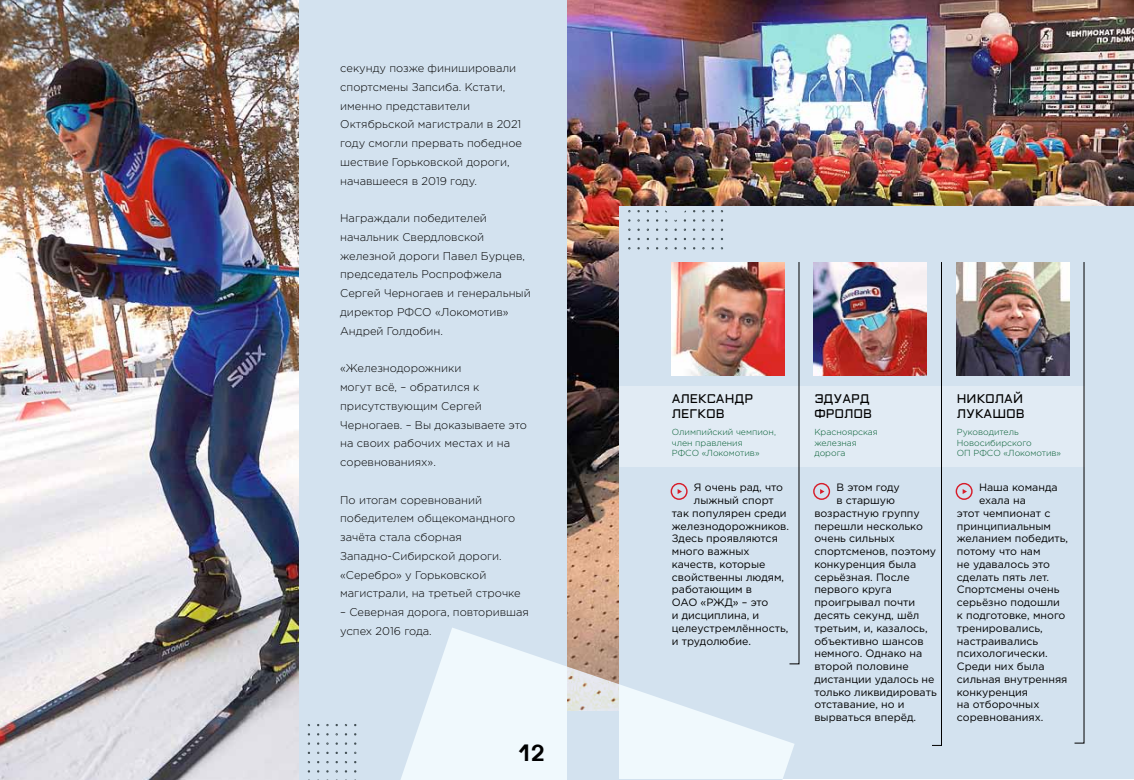
<style>
.page{position:relative;width:1134px;height:780px;background:#fff}
.page>*{position:absolute;margin:0;border:0;box-sizing:border-box;transform-origin:0 0}
.t1{font:600 22.5px "Avant Garde Gothic C";color:#000;scale:1.05 1}
.t2{font:12.5px/15px "Aldrich RU Sby Daymarius";color:#000}
.t3{font:300 11.25px/18.8px "Gotham Pro";color:#000}
.t4{font:10.62px/12.8px "Gotham Pro";color:#000}
.t5{font:300 8.75px/10.5px "Gotham Pro";color:#005b2f}
</style>
<div class="page">
<img style="left:567px;top:0;width:567px;height:627px">
<img style="left:0;top:0;width:299px;height:780px">
<div style="left:299px;top:0;width:268px;height:780px;background:#d3e2ef"></div>
<div style="left:619px;top:206px;width:515px;height:573px;background:#d3e2ef"></div>
<div style="left:619px;top:386px;width:465px;height:80px;background:#e1ebf4"></div>
<img style="left:813px;top:262px;width:114px;height:113px">
<img style="left:671px;top:262px;width:113px;height:113px">
<img style="left:956px;top:262px;width:113px;height:113px">
<svg style="left:932px;top:262px;width:10px;height:483px"></svg>
<svg style="left:789px;top:262px;width:10px;height:402px"></svg>
<svg style="left:1074px;top:262px;width:10px;height:481px"></svg>
<div style="left:956px;top:483px;width:17px;height:17px;border:1px solid #d71d2a;border-radius:50%"></div>
<svg style="left:963px;top:489px;width:4px;height:5px"></svg>
<div style="left:813px;top:483px;width:17px;height:17px;border:1px solid #d71d2a;border-radius:50%"></div>
<svg style="left:820px;top:489px;width:4px;height:5px"></svg>
<div style="left:671px;top:483px;width:17px;height:17px;border:1px solid #d71d2a;border-radius:50%"></div>
<svg style="left:678px;top:489px;width:4px;height:5px"></svg>
<svg style="left:354px;top:627px;width:441px;height:153px"></svg>
<p class="t3" style="left:340px;top:59px;width:183px">секунду позже финишировали спортсмены Запсиба. Кстати, именно представители<br>Октябрьской магистрали в 2021 году смогли прервать победное шествие Горьковской дороги, начавшееся в 2019 году.</p>
<p class="t3" style="left:340px;top:209px;width:192px">Награждали победителей начальник Свердловской железной дороги Павел Бурцев, председатель Роспрофжела<br>Сергей Черногаев и генеральный директор РФСО «Локомотив»<br>Андрей Голдобин.</p>
<p class="t3" style="left:340px;top:359px;width:188px">«Железнодорожники<br>могут всё, – обратился к присутствующим Сергей<br>Черногаев. – Вы доказываете это на своих рабочих местах и на соревнованиях».</p>
<p class="t3" style="left:340px;top:490px;width:182px">По итогам соревнований победителем общекомандного зачёта стала сборная<br>Западно‑Сибирской дороги. «Серебро» у Горьковской магистрали, на третьей строчке</p>
<p class="t3" style="left:340px;top:603px;width:190px">– Северная дорога, повторившая успех 2016 года.</p>
<h1 class="t1" style="left:518px;top:738px;width:27px">12</h1>
<p class="t2" style="left:672px;top:391px;width:83px">Александр<br>Легков</p>
<p class="t5" style="left:672px;top:427px;width:106px">Олимпийский чемпион, член правления<br>РФСО «Локомотив»</p>
<p class="t4" style="left:694px;top:481px;width:91px">Я очень рад, что</p>
<p class="t4" style="left:694px;top:494px;width:81px">лыжный спорт</p>
<p class="t4" style="left:672px;top:506px;width:116px">так популярен среди</p>
<p class="t4" style="left:672px;top:519px;width:119px">железнодорожников.</p>
<p class="t4" style="left:672px;top:532px;width:108px">Здесь проявляются</p>
<p class="t4" style="left:672px;top:545px;width:79px">много важных</p>
<p class="t4" style="left:672px;top:557px;width:95px">качеств, которые</p>
<p class="t4" style="left:672px;top:570px;width:114px">свойственны людям,</p>
<p class="t4" style="left:672px;top:583px;width:82px">работающим в</p>
<p class="t4" style="left:672px;top:596px;width:10px">ОАО</p>
<p class="t4" style="left:672px;top:596px;width:118px;text-indent:29px">«РЖД» – это<br>и дисциплина, и целеустремлённость, и трудолюбие.</p>
<p class="t2" style="left:814px;top:391px;width:59px">Эдуард<br>Фролов</p>
<p class="t5" style="left:814px;top:427px;width:65px">Красноярская железная дорога</p>
<p class="t4" style="left:836px;top:481px;width:65px">В этом году</p>
<p class="t4" style="left:836px;top:494px;width:60px">в старшую</p>
<p class="t4" style="left:814px;top:506px;width:107px">возрастную группу</p>
<p class="t4" style="left:814px;top:519px;width:110px">перешли несколько</p>
<p class="t4" style="left:814px;top:532px;width:82px">очень сильных</p>
<p class="t4" style="left:814px;top:545px;width:123px">спортсменов, поэтому</p>
<p class="t4" style="left:814px;top:557px;width:103px">конкуренция была</p>
<p class="t4" style="left:814px;top:570px;width:97px">серьёзная. После</p>
<p class="t4" style="left:814px;top:583px;width:79px">первого круга</p>
<p class="t4" style="left:814px;top:596px;width:102px">проигрывал почти</p>
<p class="t4" style="left:814px;top:608px;width:107px">десять секунд, шёл</p>
<p class="t4" style="left:814px;top:621px;width:115px">третьим, и, казалось,</p>
<p class="t4" style="left:814px;top:634px;width:111px">объективно шансов</p>
<p class="t4" style="left:814px;top:647px;width:109px">немного. Однако на</p>
<p class="t4" style="left:814px;top:659px;width:96px">второй половине</p>
<p class="t4" style="left:814px;top:672px;width:122px">дистанции удалось не</p>
<p class="t4" style="left:814px;top:685px;width:124px">только ликвидировать</p>
<p class="t4" style="left:814px;top:698px;width:92px">отставание, но и</p>
<p class="t4" style="left:814px;top:710px;width:103px">вырваться вперёд.</p>
<p class="t2" style="left:957px;top:391px;width:69px">Н иколай<br>Лукашов</p>
<p class="t5" style="left:957px;top:427px;width:106px">Руководитель<br>Новосибирского<br>ОП РФСО «Локомотив»</p>
<p class="t4" style="left:979px;top:481px;width:80px">Наша команда</p>
<p class="t4" style="left:979px;top:494px;width:48px">ехала на</p>
<p class="t4" style="left:957px;top:506px;width:95px">этот чемпионат с</p>
<p class="t4" style="left:957px;top:519px;width:96px">принципиальным</p>
<p class="t4" style="left:957px;top:532px;width:113px">желанием победить,</p>
<p class="t4" style="left:957px;top:545px;width:85px">потому что нам</p>
<p class="t4" style="left:957px;top:557px;width:95px">не удавалось это</p>
<p class="t4" style="left:957px;top:570px;width:94px">сделать пять лет.</p>
<p class="t4" style="left:957px;top:583px;width:104px">Спортсмены очень</p>
<p class="t4" style="left:957px;top:596px;width:104px">серьёзно подошли</p>
<p class="t4" style="left:957px;top:608px;width:110px">к подготовке, много</p>
<p class="t4" style="left:957px;top:621px;width:87px">тренировались,</p>
<p class="t4" style="left:957px;top:634px;width:83px">настраивались</p>
<p class="t4" style="left:957px;top:647px;width:92px">психологически.</p>
<p class="t4" style="left:957px;top:659px;width:89px">Среди них была</p>
<p class="t4" style="left:957px;top:672px;width:112px">сильная внутренняя</p>
<p class="t4" style="left:957px;top:685px;width:73px">конкуренция</p>
<p class="t4" style="left:957px;top:698px;width:84px">на отборочных</p>
<p class="t4" style="left:957px;top:710px;width:88px">соревнованиях.</p>
</div>
